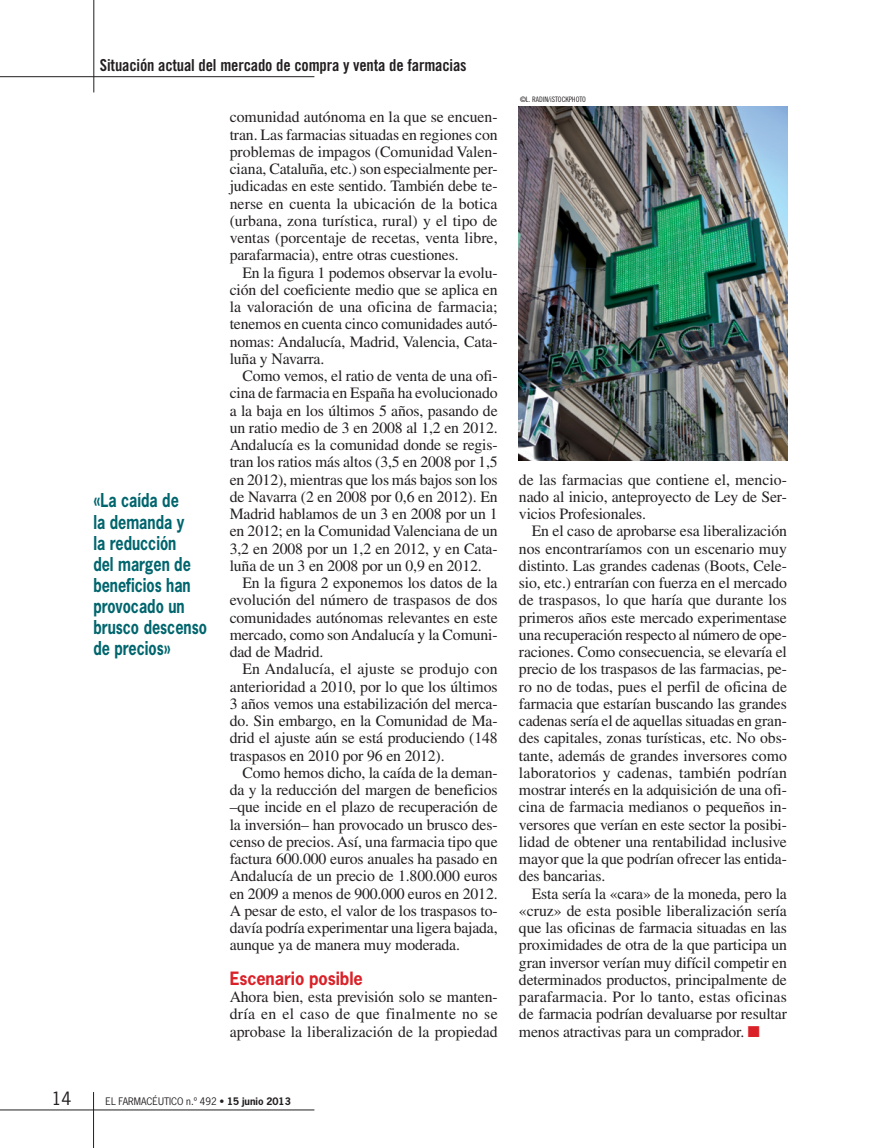
<style>
.page{position:relative;width:872px;height:1148px;background:#fff}
.page>*{position:absolute;margin:0;border:0;box-sizing:border-box;transform-origin:0 0}
.t1{font:700 18px/21px "News Gothic Std";color:#01656d;scale:.8 1}
.t2{font:700 17.25px "News Gothic Std";letter-spacing:-.005em;color:#da2128;scale:.95 1}
.t3{font:17.25px "News Gothic Std";color:#231f20}
.t4{font:16.5px "Trade Gothic LT Std Bd Cn 20";letter-spacing:-.01em;color:#231f20}
.t5{font:15.75px/17.2px "Times LT Std";letter-spacing:-.01em;color:#231f20;text-align:justify}
.t6{font:9.75px "News Gothic Std";color:#231f20}
.t7{font:7.5px "Trade Gothic LT Std Cn 18";letter-spacing:-.005em;color:#231f20}
.s1{color:#da2128}
.s2{font-weight:700}
</style>
<div class="page">
<hr style="left:0;top:1110px;width:314px;height:1px;background:#231f20">
<hr style="left:93px;top:1092px;width:1px;height:56px;background:#231f20">
<hr style="left:0;top:76px;width:314px;height:1px;background:#231f20">
<hr style="left:94px;top:0;width:1px;height:92px;background:#231f20">
<img style="left:519px;top:106px;width:268px;height:354px">
<p class="t3" style="left:52px;top:1091px;width:21px">14</p>
<p class="t4" style="left:100px;top:59px;width:368px">Situación actual del mercado de compra y venta de farmacias</p>
<p class="t1" style="left:93px;top:492px;width:143px">«La caída de<br>la demanda y<br>la reducción<br>del margen de beneficios han provocado un brusco descenso de precios»</p>
<p class="t5" style="left:230px;top:110px;width:269px">comunidad autónoma en la que se encuen&shy;tran. Las farmacias situadas en regiones con problemas de impagos (Comunidad Valen&shy;ciana, Cataluña, etc.) son especialmente per&shy;judicadas en este sentido. También debe te&shy;nerse en cuenta la ubicación de la botica (urbana, zona turística, rural) y el tipo de ventas (porcentaje de recetas, venta libre, parafarmacia), entre otras cuestiones.</p>
<p class="t5" style="left:230px;top:265px;width:269px;text-indent:13px">En la figura 1 podemos observar la evolu&shy;ción del coeficiente medio que se aplica en la valoración de una oficina de farmacia; tenemos en cuenta cinco comunidades autó&shy;nomas: Andalucía, Madrid, Valencia, Cata&shy;luña y Navarra.</p>
<p class="t5" style="left:230px;top:369px;width:269px;text-indent:13px">Como vemos, el ratio de venta de una ofi&shy;cina de farmacia en España ha evolucionado a la baja en los últimos 5 años, pasando de un ratio medio de 3 en 2008 al 1,2 en 2012.<br>Andalucía es la comunidad donde se regis&shy;tran los ratios más altos (3,5 en 2008 por 1,5 en 2012), mientras que los más bajos son los de Navarra (2 en 2008 por 0,6 en 2012). En Madrid hablamos de un 3 en 2008 por un 1 en 2012; en la Comunidad Valenciana de un 3,2 en 2008 por un 1,2 en 2012, y en Cata&shy;luña de un 3 en 2008 por un 0,9 en 2012.</p>
<p class="t5" style="left:230px;top:576px;width:269px;text-indent:13px">En la figura 2 exponemos los datos de la evolución del número de traspasos de dos comunidades autónomas relevantes en este mercado, como son Andalucía y la Comuni&shy;dad de Madrid.</p>
<p class="t5" style="left:230px;top:662px;width:269px;text-indent:13px">En Andalucía, el ajuste se produjo con anterioridad a 2010, por lo que los últimos 3 años vemos una estabilización del merca&shy;do. Sin embargo, en la Comunidad de Ma&shy;drid el ajuste aún se está produciendo (148 traspasos en 2010 por 96 en 2012).</p>
<p class="t5" style="left:230px;top:766px;width:269px;text-indent:13px">Como hemos dicho, la caída de la deman&shy;da y la reducción del margen de beneficios –que incide en el plazo de recuperación de la inversión– han provocado un brusco des&shy;censo de precios. Así, una farmacia tipo que factura 600.000 euros anuales ha pasado en Andalucía de un precio de 1.800.000 euros en 2009 a menos de 900.000 euros en 2012.<br>A pesar de esto, el valor de los traspasos to&shy;davía podría experimentar una ligera bajada, aunque ya de manera muy moderada.</p>
<p class="t2" style="left:230px;top:971px;width:142px">Escenario posible</p>
<p class="t5" style="left:230px;top:990px;width:269px">Ahora bien, esta previsión solo se manten&shy;dría en el caso de que finalmente no se aprobase la liberalización de la propiedad</p>
<p class="t7" style="left:520px;top:97px;width:67px">©L. RADIN/iSTOCKPHOTO</p>
<p class="t5" style="left:519px;top:472px;width:269px">de las farmacias que contiene el, mencio&shy;nado al inicio, anteproyecto de Ley de Ser&shy;vicios Profesionales.</p>
<p class="t5" style="left:519px;top:524px;width:269px;text-indent:13px">En el caso de aprobarse esa liberalización nos encontraríamos con un escenario muy distinto. Las grandes cadenas (Boots, Cele&shy;sio, etc.) entrarían con fuerza en el mercado de traspasos, lo que haría que durante los primeros años este mercado experimentase una recuperación respecto al número de ope&shy;raciones. Como consecuencia, se elevaría el precio de los traspasos de las farmacias, pe&shy;ro no de todas, pues el perfil de oficina de farmacia que estarían buscando las grandes cadenas sería el de aquellas situadas en gran&shy;des capitales, zonas turísticas, etc. No obs&shy;tante, además de grandes inversores como laboratorios y cadenas, también podrían mostrar interés en la adquisición de una ofi&shy;cina de farmacia medianos o pequeños in&shy;versores que verían en este sector la posibi&shy;lidad de obtener una rentabilidad inclusive mayor que la que podrían ofrecer las entida&shy;des bancarias.</p>
<p class="t5" style="left:519px;top:886px;width:269px;text-indent:13px">Esta sería la «cara» de la moneda, pero la «cruz» de esta posible liberalización sería que las oficinas de farmacia situadas en las proximidades de otra de la que participa un gran inversor verían muy difícil competir en determinados productos, principalmente de parafarmacia. Por lo tanto, estas oficinas de farmacia podrían devaluarse por resultar menos atractivas para un comprador. <span class="s1">■</span></p>
<p class="t6" style="left:106px;top:1097px;width:187px">EL FARMACÉUTICO n.º 492 • <span class="s2">15 junio 2013</span></p>
</div>
